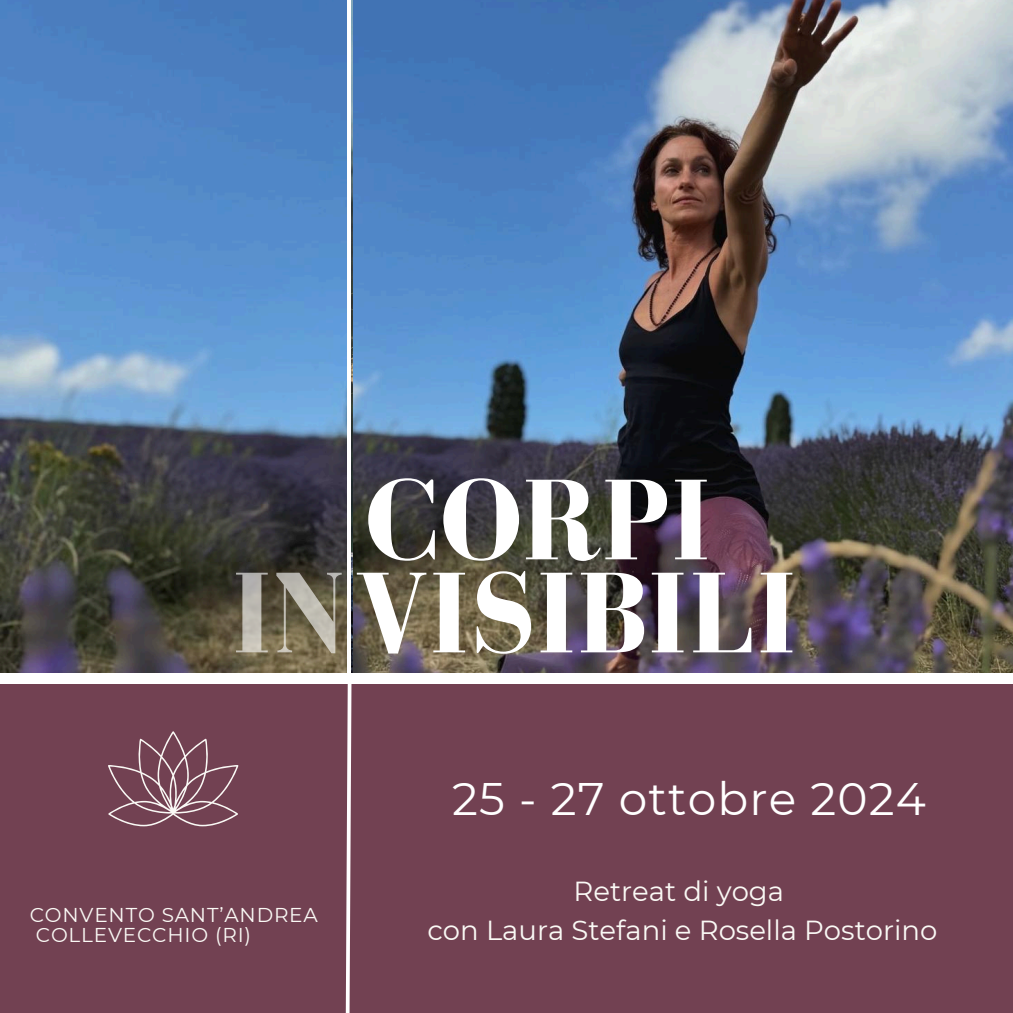
<style>
.page{position:relative;width:1013px;height:1013px;background:#fff}
.page>*{position:absolute;margin:0;border:0;box-sizing:border-box;transform-origin:0 0}
.t1{font:700 117.88px "Bodoni FLF";color:#fff}
.t2{font:45.5px "Montserrat";letter-spacing:.025em;color:#fff}
.t3{font:27.5px/38.5px "Montserrat";color:#faf9f5;text-align:center}
.t4{font:20px "Montserrat";letter-spacing:.04em;color:#faf9f5}
</style>
<div class="page">
<img style="left:0;top:0;width:346px;height:672px">
<div style="left:0;top:684px;width:1012px;height:328px;background:#724152"></div>
<svg style="left:343px;top:670px;width:10px;height:342px"></svg>
<img style="left:354px;top:0;width:658px;height:672px">
<svg style="left:108px;top:731px;width:130px;height:95px"></svg>
<h1 class="t1" style="left:365px;top:456px;width:347px">CORPI</h1>
<p class="t1" style="left:231px;top:549px;width:567px">INVISIBILI</p>
<h2 class="t4" style="left:30px;top:902px;width:289px">CONVENTO SANT’ANDREA</h2>
<h3 class="t4" style="left:36px;top:922px;width:217px">COLLEVECCHIO (RI)</h3>
<h1 class="t2" style="left:452px;top:770px;width:475px">25 - 27 ottobre 2024</h1>
<h1 class="t3" style="left:427px;top:872px;width:511px">Retreat di yoga<br>con Laura Stefani e Rosella Postorino</h1>
</div>
